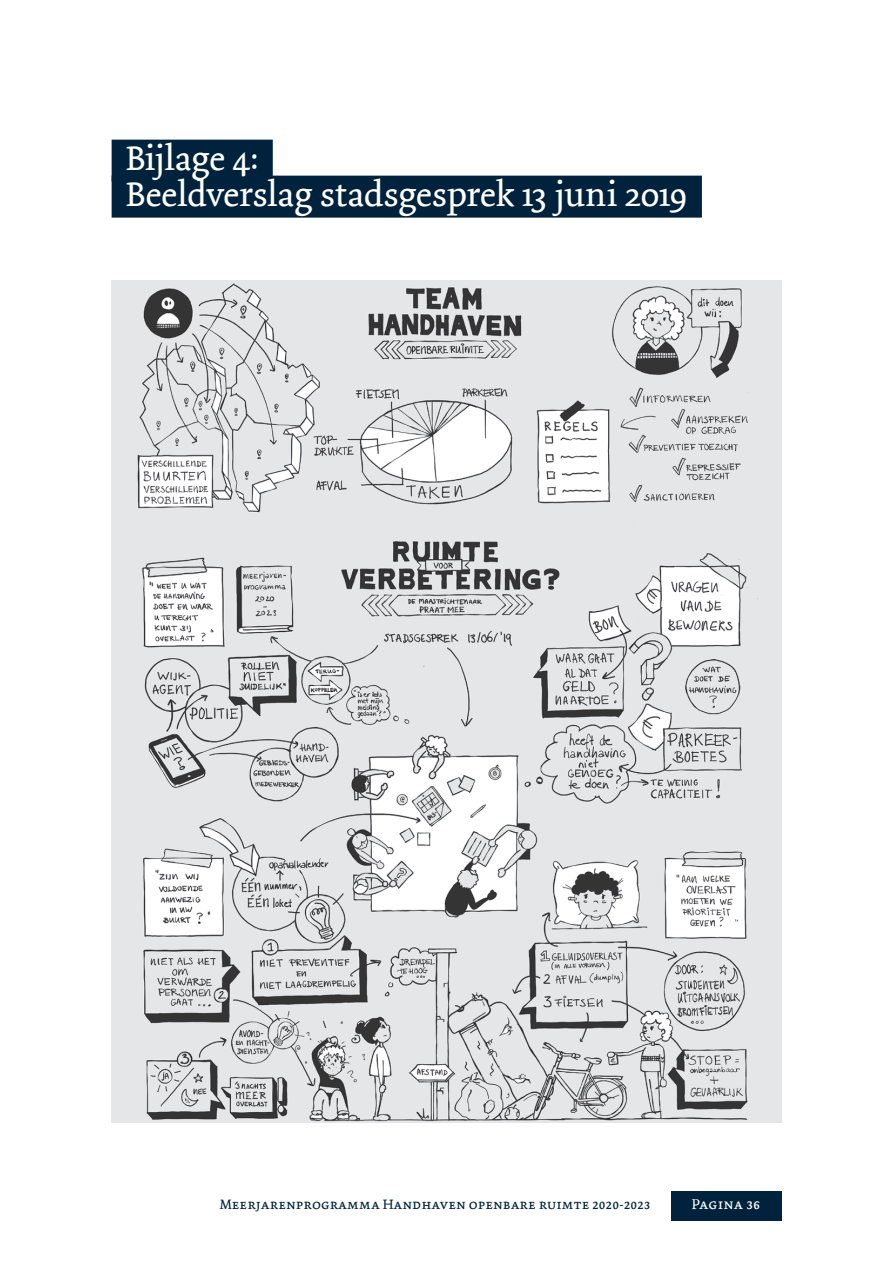
<style>
.page{position:relative;width:893px;height:1263px;background:#fff}
.page>*{position:absolute;margin:0;border:0;box-sizing:border-box;transform-origin:0 0}
.t1{font:36px/36px "Dolly";letter-spacing:-.01em;color:#fff}
.t2{font:15px "Dolly Small Caps";color:#fff}
.t3{font:14.25px "Dolly Small Caps";color:#00223c}
</style>
<div class="page">
<div style="left:671px;top:1191px;width:110px;height:29px;background:#00223c"></div>
<div style="left:112px;top:140px;width:161px;height:42px;background:#00223c"></div>
<div style="left:112px;top:176px;width:590px;height:42px;background:#00223c"></div>
<img style="left:112px;top:281px;width:669px;height:842px">
<h1 class="t1" style="left:126px;top:140px;width:563px">Bijlage 4:<br>Beeldverslag stadsgesprek 13 juni 2019</h1>
<p class="t3" style="left:220px;top:1196px;width:432px">Meerjarenprogramma Handhaven openbare ruimte 2020-2023</p>
<p class="t2" style="left:692px;top:1195px;width:70px">Pagina 36</p>
</div>
